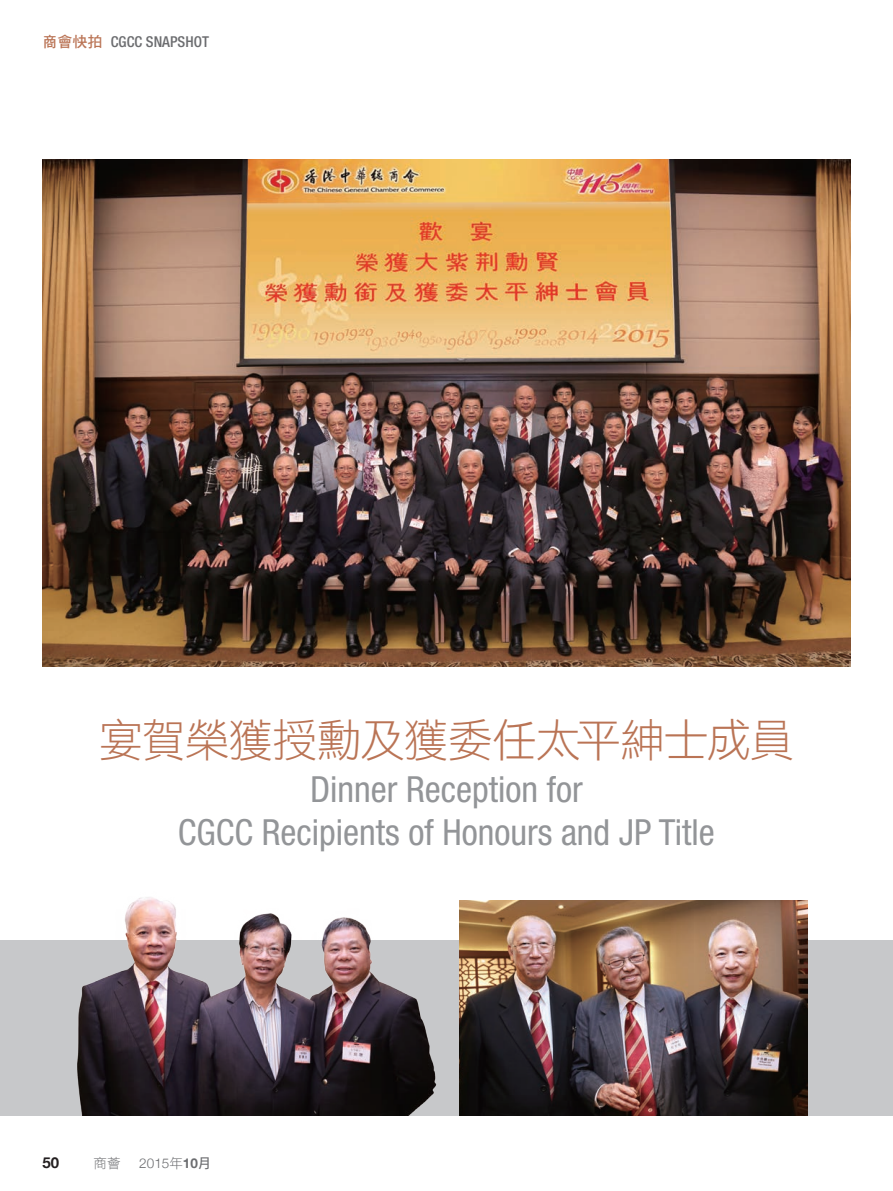
<style>
.page{position:relative;width:893px;height:1191px;background:#fff}
.page>*{position:absolute;margin:0;border:0;box-sizing:border-box;transform-origin:0 0}
.t1{font:45px "DF Hei Std W3";letter-spacing:-.03em;color:#ba7455}
.t2{font:condensed 36px/43.2px "Helvetica Neue";color:#939598;text-align:center}
.t3{font:500 condensed 15px "Helvetica Neue LT Std";color:#6c6d70}
.t4{font:700 15px "Helvetica Neue";color:#231f20}
.t5{font:300 13.5px "Helvetica Neue";color:#6c6d70}
.t6{font:13.5px "DF Hei Std W3";color:#6c6d70}
.s1{font-family:"DF Hei Std W7";font-weight:400;font-stretch:normal;color:#ba7455}
.s2{font-family:"DF Hei Std W3";font-weight:400}
.s3{font-weight:700}
.s4{font-family:"DF Hei Std W7";font-weight:400}
</style>
<div class="page">
<div style="left:0;top:940px;width:893px;height:175px;background:#c7c8ca"></div>
<img style="left:43px;top:160px;width:807px;height:507px">
<img style="left:77px;top:897px;width:360px;height:218px">
<img style="left:459px;top:901px;width:349px;height:214px">
<p class="t3" style="left:43px;top:33px;width:168px"><span class="s1">商會快拍</span> CGCC SNAPSHOT</p>
<p class="t1" style="left:98px;top:715px;width:698px">宴賀榮獲授勳及獲委任太平紳士成員</p>
<p class="t2" style="left:178px;top:767px;width:539px">Dinner Reception for<br>CGCC Recipients of Honours and JP Title</p>
<p class="t4" style="left:43px;top:1150px;width:18px">50</p>
<p class="t6" style="left:94px;top:1155px;width:29px">商薈</p>
<p class="t5" style="left:139px;top:1152px;width:74px">2015<span class="s2">年</span><span class="s3">10</span><span class="s4">月</span></p>
</div>
